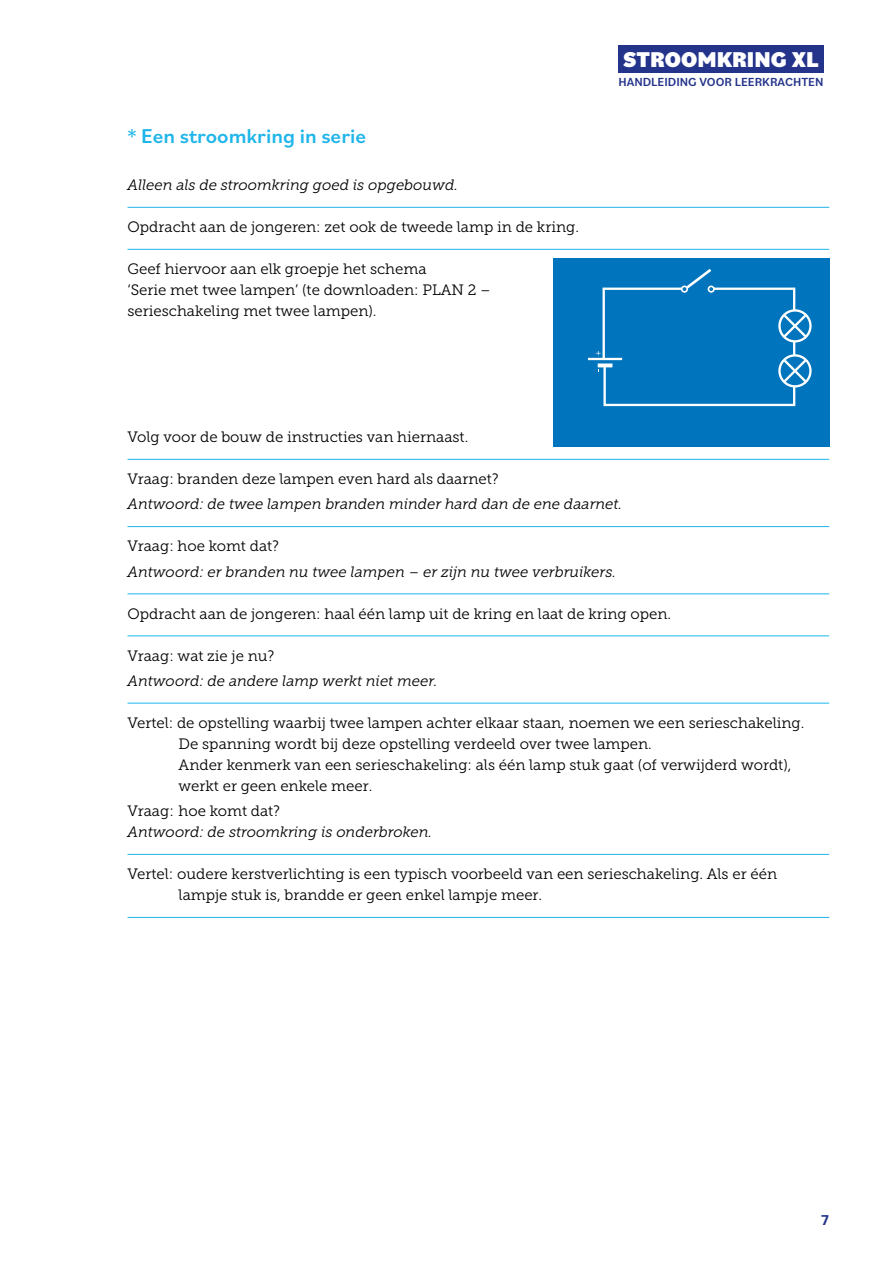
<style>
.page{position:relative;width:893px;height:1263px;background:#fff}
.page>*{position:absolute;margin:0;border:0;box-sizing:border-box;transform-origin:0 0}
.t1{font:900 22.5px "Bilo";color:#fff}
.t2{font:500 21px "Bilo";color:#1eb5ea}
.t3{font:15px/21px "Museo Slab 300";color:#000}
.t4{font:italic 15px "Museo Slab 300";color:#000}
.t5{font:700 15px "Bilo";color:#24348b}
.t6{font:500 12.3px "Bilo";color:#24348b}
</style>
<div class="page">
<div style="left:618px;top:45px;width:206px;height:27px;background:#24348b"></div>
<hr style="left:128px;top:207px;width:701px;height:1px;background:#1eb5ea">
<hr style="left:128px;top:249px;width:701px;height:1px;background:#1eb5ea">
<hr style="left:128px;top:459px;width:701px;height:1px;background:#1eb5ea">
<hr style="left:128px;top:526px;width:701px;height:1px;background:#1eb5ea">
<hr style="left:128px;top:593px;width:701px;height:1px;background:#1eb5ea">
<hr style="left:128px;top:635px;width:701px;height:1px;background:#1eb5ea">
<hr style="left:128px;top:703px;width:701px;height:1px;background:#1eb5ea">
<hr style="left:128px;top:854px;width:701px;height:1px;background:#1eb5ea">
<hr style="left:128px;top:917px;width:701px;height:1px;background:#1eb5ea">
<div style="left:553px;top:258px;width:276px;height:189px;background:#0074bc"></div>
<hr style="left:588px;top:358px;width:34px;height:2px;background:#fff">
<div style="left:778px;top:354px;width:34px;height:33px;border:2px solid #fff;border-radius:50%"></div>
<div style="left:778px;top:309px;width:34px;height:33px;border:2px solid #fff;border-radius:50%"></div>
<svg style="left:596px;top:269px;width:213px;height:138px"></svg>
<h1 class="t1" style="left:623px;top:44px;width:197px">STROOMKRING XL</h1>
<h2 class="t2" style="left:128px;top:122px;width:240px">* Een stroomkring in serie</h2>
<p class="t4" style="left:128px;top:177px;width:332px">Alleen als de stroomkring goed is opgebouwd.</p>
<p class="t3" style="left:128px;top:217px;width:453px">Opdracht aan de jongeren: zet ook de tweede lamp in de kring.</p>
<p class="t3" style="left:128px;top:259px;width:365px">Geef hiervoor aan elk groepje het schema<br>‘Serie met twee lampen’ (te downloaden: PLAN 2 – serieschakeling met twee lampen).</p>
<p class="t6" style="left:618px;top:74px;width:206px">HANDLEIDING VOOR LEERKRACHTEN</p>
<p class="t3" style="left:128px;top:427px;width:342px">Volg voor de bouw de instructies van hiernaast.</p>
<p class="t3" style="left:128px;top:469px;width:373px">Vraag: branden deze lampen even hard als daarnet?</p>
<p class="t4" style="left:128px;top:496px;width:496px">Antwoord: de twee lampen branden minder hard dan de ene daarnet.</p>
<p class="t3" style="left:128px;top:536px;width:153px">Vraag: hoe komt dat?</p>
<p class="t4" style="left:128px;top:563px;width:490px">Antwoord: er branden nu twee lampen – er zijn nu twee verbruikers.</p>
<p class="t3" style="left:128px;top:603px;width:545px">Opdracht aan de jongeren: haal één lamp uit de kring en laat de kring open.</p>
<p class="t3" style="left:128px;top:645px;width:148px">Vraag: wat zie je nu?</p>
<p class="t4" style="left:128px;top:673px;width:311px">Antwoord: de andere lamp werkt niet meer.</p>
<p class="t3" style="left:179px;top:712px;width:627px;text-indent:-51px">Vertel: de opstelling waarbij twee lampen achter elkaar staan, noemen we een serieschakeling.<br>De spanning wordt bij deze opstelling verdeeld over twee lampen.<br>Ander kenmerk van een serieschakeling: als één lamp stuk gaat (of verwijderd wordt), werkt er geen enkele meer.</p>
<p class="t3" style="left:128px;top:801px;width:154px">Vraag: hoe komt dat?</p>
<p class="t4" style="left:128px;top:824px;width:306px">Antwoord: de stroomkring is onderbroken.</p>
<p class="t3" style="left:179px;top:864px;width:600px;text-indent:-51px">Vertel: oudere kerstverlichting is een typisch voorbeeld van een serieschakeling. Als er één lampje stuk is, brandde er geen enkel lampje meer.</p>
<p class="t5" style="left:821px;top:1209px;width:9px">7</p>
</div>
